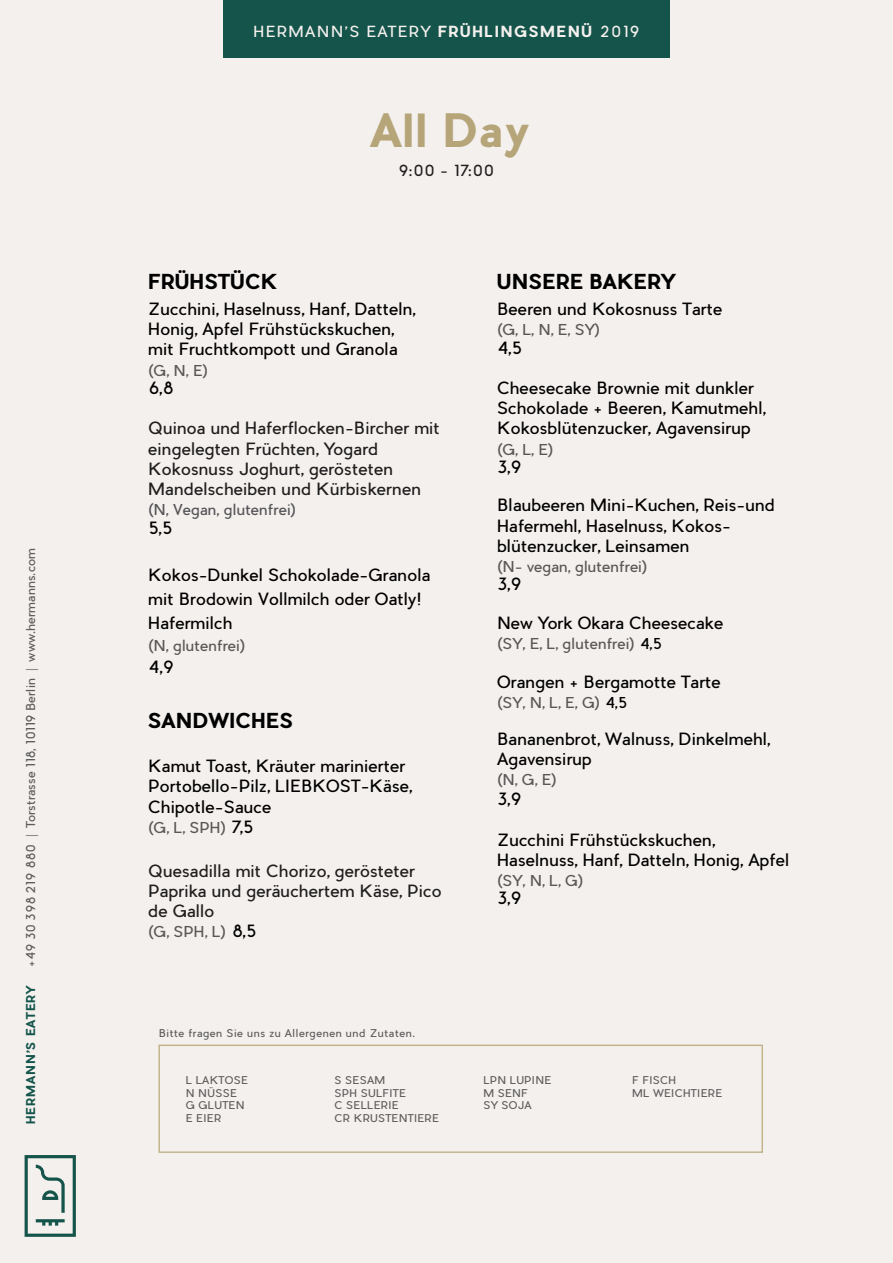
<style>
.page{position:relative;width:893px;height:1263px;background:#f4f0ee}
.page>*{position:absolute;margin:0;border:0;box-sizing:border-box;transform-origin:0 0}
.t1{font:700 45px "Pier Sans";letter-spacing:.02em;color:#b6a579}
.t2{font:700 27.6px "Pier Sans";letter-spacing:.27em;color:#000}
.t3{font:700 20.25px "Pier Sans";color:#000}
.t4{font:16.5px/20.2px "Pier Sans";color:#000}
.t5{font:16.5px/20.2px "Pier Sans";color:#212121}
.t6{font:15px "Pier Sans";letter-spacing:.08em;color:#f4f0ee}
.t7{font:15px "Pier Sans";color:#231f20}
.t8{font:14.7px "Pier Sans";color:#5e5e5e}
.t9{font:700 14.7px "Pier Sans";color:#5e5e5e}
.t10{font:14.7px "Pier Sans";color:#595a5e}
.t11{font:12px "Pier Sans";color:#5d5d5d}
.t12{font:700 12px "Pier Sans";letter-spacing:.06em;color:#14554b}
.t13{font:10.5px "Pier Sans";letter-spacing:.02em;color:#5d5d5d}
.t14{font:10.5px "Pier Sans";letter-spacing:.04em;color:#5d5d5d}
.s1{font-family:"Univers LT Std";font-weight:300}
.s2{font-weight:700}
.s3{font-size:16.5px;color:#000}
.s4{color:#000}
</style>
<div class="page">
<div style="left:223px;top:0;width:447px;height:58px;background:#14544a"></div>
<svg style="left:25px;top:1155px;width:51px;height:82px"></svg>
<div style="left:158px;top:1044px;width:605px;height:109px;border:2px solid #c2b58c"></div>
<p class="t11" style="left:23px;top:966px;width:420px;rotate:-90deg">+49 30 398 219 880 <span class="s1">|</span> Torstrasse 118, 10119 Berlin <span class="s1">|</span> www.hermanns.com</p>
<p class="t12" style="left:23px;top:1124px;width:142px;rotate:-90deg">HERMANN’S EATERY</p>
<p class="t6" style="left:254px;top:22px;width:387px">HERMANN’S EATERY <span class="s2">FRÜHLINGSMENÜ</span> 2019</p>
<p class="t1" style="left:371px;top:102px;width:160px">All Day</p>
<p class="t7" style="left:398px;top:161px;width:97px">9:00 - 17:00</p>
<h2 class="t2" style="left:392px;top:159px;width:167px">ALL DAY</h2>
<p class="t3" style="left:148px;top:269px;width:131px">FRÜHSTÜCK</p>
<p class="t4" style="left:148px;top:299px;width:269px">Zucchini, Haselnuss, Hanf, Datteln,<br>Honig, Apfel Frühstückskuchen, mit Fruchtkompott und Granola</p>
<p class="t8" style="left:148px;top:361px;width:62px">(G, N, E)</p>
<p class="t4" style="left:148px;top:378px;width:27px">6,8</p>
<p class="t5" style="left:148px;top:418px;width:293px">Quinoa und Haferflocken-Bircher mit eingelegten Früchten, Yogard Kokosnuss Joghurt, gerösteten Mandelscheiben und Kürbiskernen</p>
<p class="t10" style="left:148px;top:500px;width:150px">(N, Vegan, glutenfrei)</p>
<p class="t4" style="left:148px;top:517px;width:25px">5,5</p>
<p class="t4" style="left:148px;top:563px;width:284px;line-height:23.9px">Kokos-Dunkel Schokolade-Granola mit Brodowin Vollmilch oder Oatly!<br>Hafermilch</p>
<p class="t8" style="left:148px;top:636px;width:99px">(N, glutenfrei)</p>
<p class="t4" style="left:148px;top:657px;width:27px">4,9</p>
<p class="t3" style="left:148px;top:708px;width:147px">SANDWICHES</p>
<p class="t4" style="left:148px;top:756px;width:266px">Kamut Toast, Kräuter marinierter<br>Portobello-Pilz, LIEBKOST-Käse,<br>Chipotle-Sauce</p>
<p class="t8" style="left:148px;top:818px;width:106px">(G, L, SPH) <span class="s3">7,5</span></p>
<p class="t5" style="left:148px;top:861px;width:295px">Quesadilla mit Chorizo, gerösteter<br>Paprika und geräuchertem Käse, Pico de Gallo</p>
<p class="t8" style="left:148px;top:923px;width:109px">(G, SPH, L) <span class="s3">8,5</span></p>
<p class="t14" style="left:159px;top:1026px;width:258px">Bitte fragen Sie uns zu Allergenen und Zutaten.</p>
<p class="t13" style="left:186px;top:1073px;width:64px">L LAKTOSE</p>
<p class="t13" style="left:186px;top:1086px;width:53px">N NÜSSE</p>
<p class="t13" style="left:186px;top:1099px;width:60px">G GLUTEN</p>
<p class="t13" style="left:186px;top:1111px;width:37px">E EIER</p>
<p class="t9" style="left:148px;top:1079px;width:67px">G Gluten</p>
<p class="t13" style="left:335px;top:1073px;width:52px">S SESAM</p>
<p class="t13" style="left:335px;top:1086px;width:73px">SPH SULFITE</p>
<p class="t13" style="left:335px;top:1099px;width:66px">C SELLERIE</p>
<p class="t13" style="left:335px;top:1111px;width:106px">CR KRUSTENTIERE</p>
<p class="t9" style="left:363px;top:1101px;width:84px">LPN Lupine</p>
<p class="t3" style="left:497px;top:269px;width:180px">UNSERE BAKERY</p>
<p class="t4" style="left:497px;top:299px;width:227px">Beeren und Kokosnuss Tarte</p>
<p class="t8" style="left:497px;top:321px;width:105px">(G, L, N, E, SY)</p>
<p class="t4" style="left:497px;top:337px;width:26px">4,5</p>
<p class="t4" style="left:497px;top:378px;width:270px">Cheesecake Brownie mit dunkler<br>Schokolade + Beeren, Kamutmehl,<br>Kokosblütenzucker, Agavensirup</p>
<p class="t8" style="left:497px;top:440px;width:58px">(G, L, E)</p>
<p class="t4" style="left:497px;top:457px;width:26px">3,9</p>
<p class="t4" style="left:497px;top:495px;width:280px">Blaubeeren Mini-Kuchen, Reis-und<br>Hafermehl, Haselnuss, Kokos&shy;blütenzucker, Leinsamen</p>
<p class="t8" style="left:497px;top:557px;width:152px">(N- vegan, glutenfrei)</p>
<p class="t4" style="left:497px;top:574px;width:26px">3,9</p>
<p class="t4" style="left:497px;top:613px;width:228px">New York Okara Cheesecake</p>
<p class="t8" style="left:497px;top:634px;width:166px">(SY, E, L, glutenfrei) <span class="s4">4,5</span></p>
<p class="t4" style="left:497px;top:672px;width:225px">Orangen + Bergamotte Tarte</p>
<p class="t8" style="left:497px;top:693px;width:131px">(SY, N, L, E, G) <span class="s4">4,5</span></p>
<p class="t4" style="left:497px;top:728px;width:275px">Bananenbrot, Walnuss, Dinkelmehl,<br>Agavensirup</p>
<p class="t8" style="left:497px;top:770px;width:62px">(N, G, E)</p>
<p class="t4" style="left:497px;top:789px;width:26px">3,9</p>
<p class="t4" style="left:497px;top:829px;width:294px">Zucchini Frühstückskuchen,<br>Haselnuss, Hanf, Datteln, Honig, Apfel</p>
<p class="t8" style="left:497px;top:871px;width:88px">(SY, N, L, G)</p>
<p class="t4" style="left:497px;top:888px;width:26px">3,9</p>
<p class="t13" style="left:483px;top:1073px;width:69px">LPN LUPINE</p>
<p class="t13" style="left:483px;top:1086px;width:46px">M SENF</p>
<p class="t13" style="left:483px;top:1099px;width:50px">SY SOJA</p>
<p class="t13" style="left:632px;top:1073px;width:45px">F FISCH</p>
<p class="t13" style="left:632px;top:1086px;width:92px">ML WEICHTIERE</p>
<p class="t9" style="left:576px;top:1079px;width:106px">ML Weichtiere</p>
</div>
